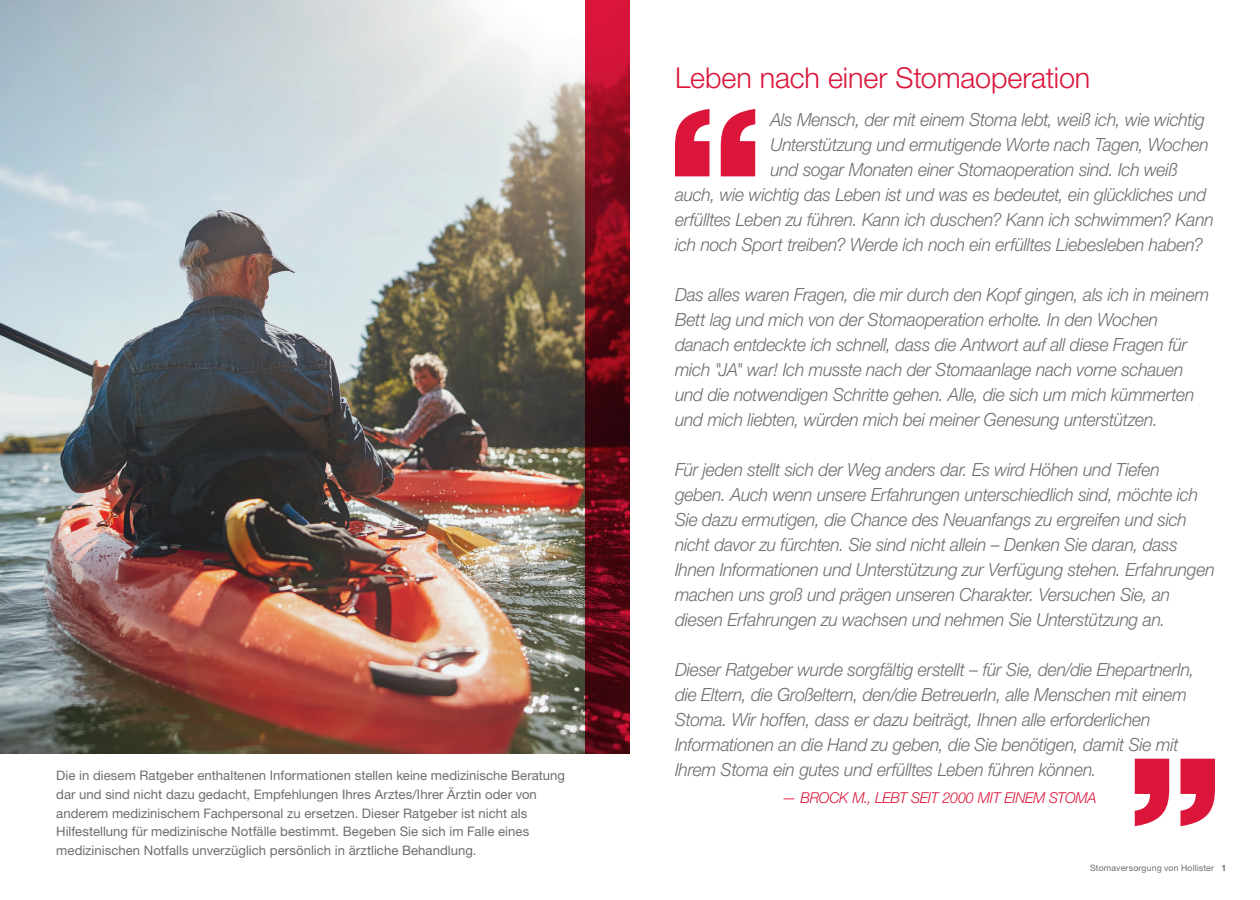
<style>
.page{position:relative;width:1260px;height:900px;background:#fff}
.page>*{position:absolute;margin:0;border:0;box-sizing:border-box;transform-origin:0 0}
.Subhead-Red{font:300 28.75px "Helvetica Neue LT Pro";letter-spacing:-.005em;color:#dc153b}
.Subhead-Red-2{font:italic 300 18.12px/25px "Helvetica Neue LT Pro";letter-spacing:-.01em;color:#6c6d70;scale:.96 1}
.Subhead-Red-3{font:italic 300 15px "Helvetica Neue LT Pro";letter-spacing:-.02em;color:#dc153b;scale:.96 1}
.Body{font:13.12px/18.8px "Helvetica Neue LT Pro";letter-spacing:.005em;color:#6c6d70}
.t1{font:8.75px "Helvetica Neue LT Pro";letter-spacing:.015em;color:#6c6d70}
.s1{font-weight:700}
</style>
<div class="page">
<img style="left:0;top:0;width:585px;height:754px">
<svg style="left:585px;top:0;width:45px;height:754px;background:#710a19"></svg>
<svg style="left:675px;top:109px;width:80px;height:67px"></svg>
<svg style="left:1135px;top:759px;width:80px;height:67px"></svg>
<p class="Body" style="left:56px;top:766px;width:510px">Die in diesem Ratgeber enthaltenen Informationen stellen keine medizinische Beratung dar und sind nicht dazu gedacht, Empfehlungen Ihres Arztes/Ihrer Ärztin oder von anderem medizinischem Fachpersonal zu ersetzen. Dieser Ratgeber ist nicht als Hilfestellung für medizinische Notfälle bestimmt. Begeben Sie sich im Falle eines medizinischen Notfalls unverzüglich persönlich in ärztliche Behandlung.</p>
<p class="Subhead-Red" style="left:675px;top:60px;width:417px">Leben nach einer Stomaoperation</p>
<p class="Subhead-Red-2" style="left:770px;top:107px;width:454px">Als Mensch, der mit einem Stoma lebt, weiß ich, wie wichtig</p>
<p class="Subhead-Red-2" style="left:770px;top:132px;width:458px">Unterstützung und ermutigende Worte nach Tagen, Wochen</p>
<p class="Subhead-Red-2" style="left:770px;top:157px;width:426px">und sogar Monaten einer Stomaoperation sind. Ich weiß</p>
<p class="Subhead-Red-2" style="left:675px;top:182px;width:555px">auch, wie wichtig das Leben ist und was es bedeutet, ein glückliches und</p>
<p class="Subhead-Red-2" style="left:675px;top:207px;width:563px">erfülltes Leben zu führen. Kann ich duschen? Kann ich schwimmen? Kann</p>
<p class="Subhead-Red-2" style="left:675px;top:232px;width:552px">ich noch Sport treiben? Werde ich noch ein erfülltes Liebesleben haben?</p>
<p class="Subhead-Red-2" style="left:675px;top:282px;width:558px">Das alles waren Fragen, die mir durch den Kopf gingen, als ich in meinem Bett lag und mich von der Stomaoperation erholte. In den Wochen danach entdeckte ich schnell, dass die Antwort auf all diese Fragen für mich "JA" war! Ich musste nach der Stomaanlage nach vorne schauen und die notwendigen Schritte gehen. Alle, die sich um mich kümmerten und mich liebten, würden mich bei meiner Genesung unterstützen.</p>
<p class="Subhead-Red-2" style="left:675px;top:457px;width:564px">Für jeden stellt sich der Weg anders dar. Es wird Höhen und Tiefen geben. Auch wenn unsere Erfahrungen unterschiedlich sind, möchte ich Sie dazu ermutigen, die Chance des Neuanfangs zu ergreifen und sich nicht davor zu fürchten. Sie sind nicht allein – Denken Sie daran, dass Ihnen Informationen und Unterstützung zur Verfügung stehen. Erfahrungen machen uns groß und prägen unseren Charakter. Versuchen Sie, an diesen Erfahrungen zu wachsen und nehmen Sie Unterstützung an.</p>
<p class="Subhead-Red-2" style="left:675px;top:657px;width:543px">Dieser Ratgeber wurde sorgfältig erstellt – für Sie, den/die EhepartnerIn, die Eltern, die Großeltern, den/die BetreuerIn, alle Menschen mit einem Stoma. Wir hoffen, dass er dazu beiträgt, Ihnen alle erforderlichen Informationen an die Hand zu geben, die Sie benötigen, damit Sie mit Ihrem Stoma ein gutes und erfülltes Leben führen können.</p>
<p class="Subhead-Red-3" style="left:782px;top:789px;width:329px">— BROCK M., LEBT SEIT 2000 MIT EINEM STOMA</p>
<p class="t1" style="left:1090px;top:863px;width:138px">Stomaversorgung von Hollister <span class="s1">1</span></p>
</div>
